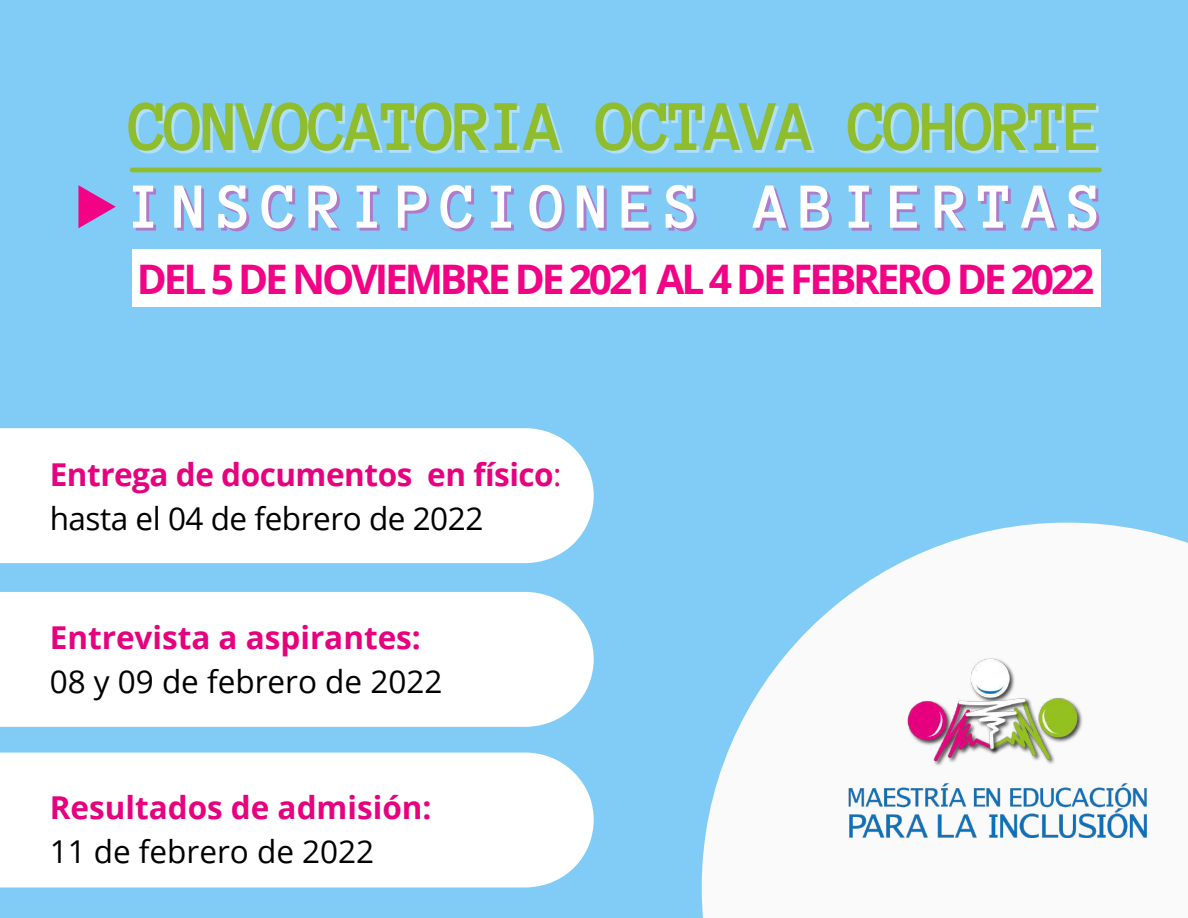
<style>
.page{position:relative;width:1188px;height:918px;background:#81ccf6}
.page>*{position:absolute;margin:0;border:0;box-sizing:border-box;transform-origin:0 0}
.t1{font:700 73.35px "Anonymous Pro";letter-spacing:-.055em;color:#90bd2d}
.t2{font:700 66.15px "Anonymous Pro";letter-spacing:.13em;color:#fff}
.t3{font:700 40.8px "Open Sans";letter-spacing:-.075em;color:#f20285}
.t4{font:700 31.5px/43.8px "Open Sans";color:#e6027e}
.t5{font:31.5px "Open Sans";color:#000}
.s1{font-weight:400}
.s2{font-weight:400;color:#000}
</style>
<div class="page">
<svg style="left:702px;top:523px;width:486px;height:395px;fill:#fafafa"></svg>
<hr style="left:132px;top:168px;width:968px;height:4px;background:#90bd2d">
<div style="left:132px;top:249px;width:969px;height:58px;background:#fff"></div>
<svg style="left:78px;top:185px;width:38px;height:43px"></svg>
<div style="left:0;top:428px;width:594px;height:135px;background:#fff"></div>
<div style="left:0;top:592px;width:594px;height:135px;background:#fff"></div>
<div style="left:0;top:753px;width:594px;height:134px;background:#fff"></div>
<img style="left:842px;top:765px;width:305px;height:86px">
<img style="left:901px;top:655px;width:187px;height:110px">
<h1 class="t1" style="left:129px;top:90px;width:977px">CONVOCATORIA OCTAVA COHORTE</h1>
<h2 class="t2" style="left:128px;top:174px;width:977px">INSCRIPCIONES ABIERTAS</h2>
<p class="t3" style="left:137px;top:251px;width:959px">DEL 5 DE NOVIEMBRE DE 2021 AL 4 DE FEBRERO DE 2022</p>
<p class="t4" style="left:50px;top:452px;width:513px">Entrega de documentos en físico<span class="s1">: </span><span class="s2">hasta el 04 de febrero de 2022</span></p>
<p class="t4" style="left:50px;top:615px;width:373px">Entrevista a aspirantes:</p>
<p class="t5" style="left:50px;top:660px;width:394px">08 y 09 de febrero de 2022</p>
<p class="t4" style="left:50px;top:785px;width:383px">Resultados de admisión:</p>
<p class="t5" style="left:50px;top:829px;width:326px">11 de febrero de 2022</p>
</div>
